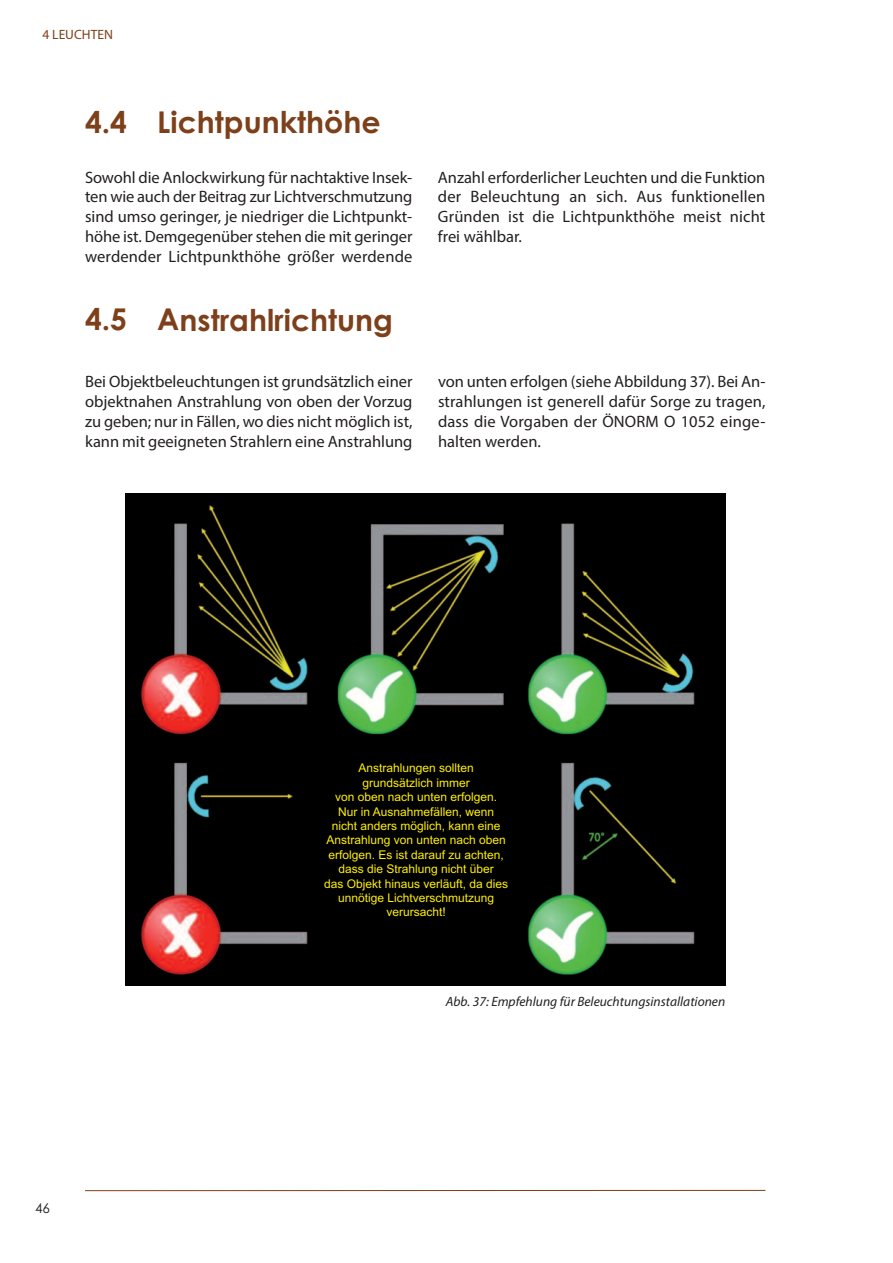
<style>
.page{position:relative;width:893px;height:1263px;background:#fff}
.page>*{position:absolute;margin:0;border:0;box-sizing:border-box;transform-origin:0 0}
.t1{font:700 30px "Century Gothic";color:#7d401a}
.t2{font:16.5px/19.8px "Myriad Pro";letter-spacing:.005em;color:#231f20;text-align:justify}
.t3{font:italic 13.5px "Myriad Pro";color:#231f20}
.t4{font:13.5px "Myriad Pro";color:#7d401a}
.t5{font:13.5px "Century Gothic";color:#231f20}
.t6{font:12px/14.4px "Arial";color:#fff101;text-align:center}
</style>
<div class="page">
<hr style="left:85px;top:1190px;width:680px;height:1px;background:#7d401a">
<img style="left:125px;top:493px;width:600px;height:492px">
<p class="t4" style="left:43px;top:30px;width:72px">4 LEUCHTEN</p>
<h1 class="t1" style="left:85px;top:105px;width:297px">4.4 Lichtpunkthöhe</h1>
<p class="t2" style="left:85px;top:168px;width:329px">Sowohl die Anlockwirkung für nachtaktive Insek&shy;ten wie auch der Beitrag zur Lichtverschmutzung sind umso geringer, je niedriger die Lichtpunkt&shy;höhe ist. Demgegenüber stehen die mit geringer werdender Lichtpunkthöhe größer werdende</p>
<h1 class="t1" style="left:85px;top:303px;width:310px">4.5 Anstrahlrichtung</h1>
<p class="t2" style="left:85px;top:373px;width:329px">Bei Objektbeleuchtungen ist grundsätzlich einer objektnahen Anstrahlung von oben der Vorzug zu geben; nur in Fällen, wo dies nicht möglich ist, kann mit geeigneten Strahlern eine Anstrahlung</p>
<p class="t2" style="left:438px;top:168px;width:329px">Anzahl erforderlicher Leuchten und die Funktion der Beleuchtung an sich. Aus funktionellen Gründen ist die Lichtpunkthöhe meist nicht frei wählbar.</p>
<p class="t2" style="left:438px;top:373px;width:329px">von unten erfolgen (siehe Abbildung 37). Bei An&shy;strahlungen ist generell dafür Sorge zu tragen, dass die Vorgaben der ÖNORM O 1052 einge&shy;halten werden.</p>
<p class="t6" style="left:324px;top:761px;width:186px">Anstrahlungen sollten grundsätzlich immer<br>von oben nach unten erfolgen.<br>Nur in Ausnahmefällen, wenn nicht anders möglich, kann eine<br>Anstrahlung von unten nach oben erfolgen. Es ist darauf zu achten, dass die Strahlung nicht über<br>das Objekt hinaus verläuft, da dies unnötige Lichtverschmutzung verursacht!</p>
<p class="t5" style="left:35px;top:1200px;width:16px">46</p>
<p class="t3" style="left:446px;top:996px;width:281px">Abb. 37: Empfehlung für Beleuchtungsinstallationen</p>
</div>
